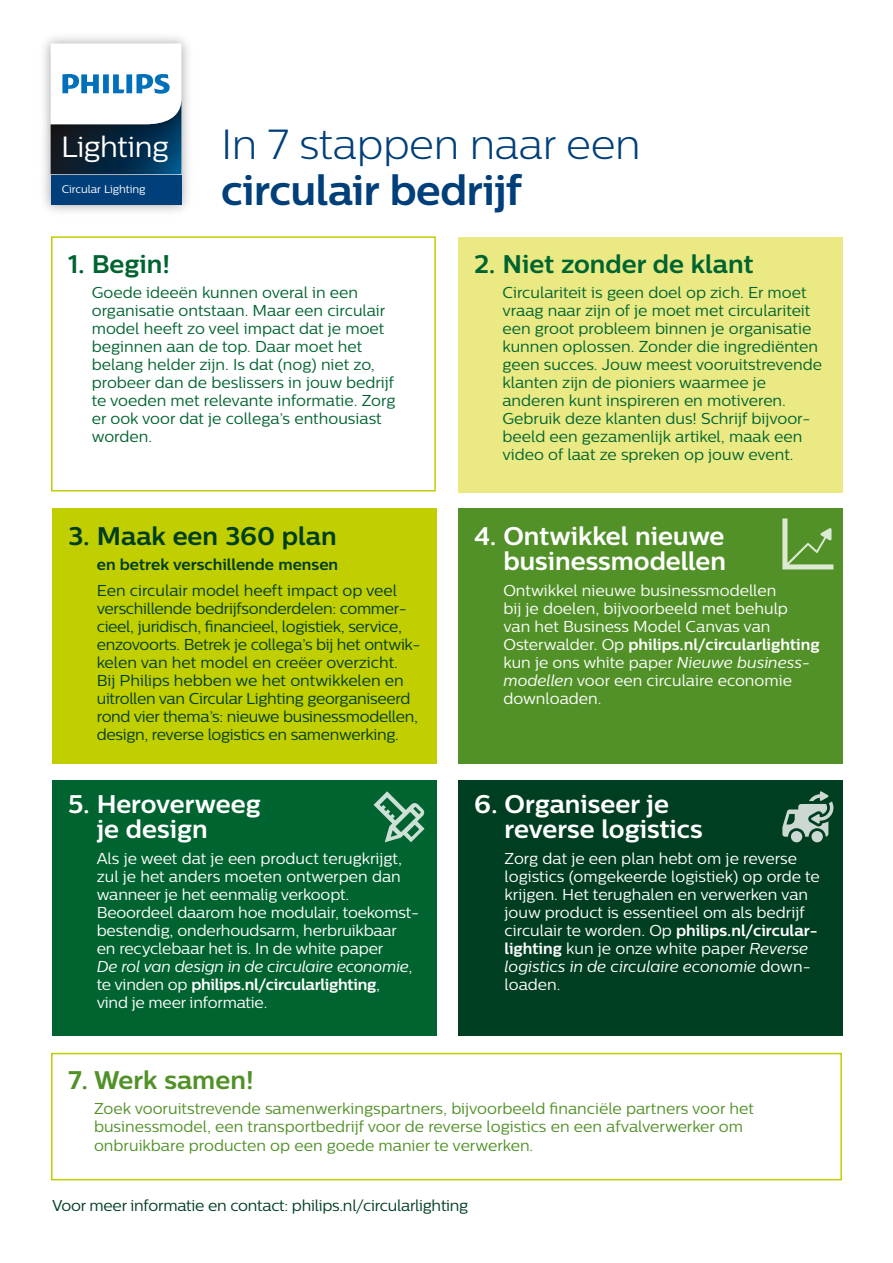
<style>
.page{position:relative;width:893px;height:1263px;background:#fff}
.page>*{position:absolute;margin:0;border:0;box-sizing:border-box;transform-origin:0 0}
.t1{font:300 42px "Centrale Sans";letter-spacing:-.01em;color:#003f79}
.t2{font:700 42px "Centrale Sans";letter-spacing:-.01em;color:#003f79}
.t3{font:29.25px "Centrale Sans";letter-spacing:-.02em;color:#fff}
.t4{font:700 25.5px/25.5px "Centrale Sans";color:#fff}
.t5{font:700 25.5px "Centrale Sans";color:#006430}
.t6{font:700 25.5px "Centrale Sans";color:#003e22}
.t7{font:700 25.5px "Centrale Sans";color:#519127}
.t8{font:15.75px/18px "Centrale Sans";color:#fff}
.t9{font:15.75px/18px "Centrale Sans";color:#006430}
.t10{font:15.75px/18px "Centrale Sans";letter-spacing:-.02em;color:#003e22}
.t11{font:15.75px/18px "Centrale Sans";color:#519127}
.t12{font:700 15.75px "Centrale Sans";color:#003e22}
.t13{font:11.1px "Centrale Sans";letter-spacing:-.01em;color:#fff}
.s1{font-style:italic}
.s2{font-weight:700}
</style>
<div class="page">
<div style="left:52px;top:508px;width:385px;height:256px;background:#c1ce00"></div>
<div style="left:52px;top:781px;width:385px;height:255px;background:#006430"></div>
<div style="left:458px;top:508px;width:385px;height:256px;background:#519127"></div>
<div style="left:458px;top:781px;width:385px;height:255px;background:#003e22"></div>
<img style="left:44px;top:140px;width:144px;height:19px">
<img style="left:43px;top:159px;width:146px;height:53px">
<div style="left:51px;top:174px;width:130px;height:31px;background:#003f79"></div>
<img style="left:44px;top:37px;width:145px;height:103px">
<svg style="left:51px;top:43px;width:130px;height:131px"></svg>
<svg style="left:374px;top:791px;width:51px;height:51px"></svg>
<svg style="left:782px;top:791px;width:51px;height:51px"></svg>
<div style="left:51px;top:236px;width:385px;height:255px;border:2px solid #c1ce00"></div>
<div style="left:51px;top:1053px;width:791px;height:127px;border:2px solid #c1ce00"></div>
<div style="left:458px;top:237px;width:385px;height:255px;background:#eae983"></div>
<svg style="left:782px;top:518px;width:51px;height:51px"></svg>
<h2 class="t3" style="left:61px;top:130px;width:109px">Lighting</h2>
<p class="t13" style="left:62px;top:182px;width:85px">Circular Lighting</p>
<h1 class="t1" style="left:221px;top:120px;width:421px">In 7 stappen naar een</h1>
<h1 class="t2" style="left:221px;top:165px;width:303px">circulair bedrijf</h1>
<h3 class="t5" style="left:68px;top:248px;width:104px">1. Begin!</h3>
<p class="t9" style="left:92px;top:283px;width:305px">Goede ideeën kunnen overal in een organisatie ontstaan. Maar een circulair model heeft zo veel impact dat je moet beginnen aan de top. Daar moet het belang helder zijn. Is dat (nog) niet zo, probeer dan de beslissers in jouw bedrijf te voeden met relevante informatie. Zorg er ook voor dat je collega’s enthousiast worden.</p>
<h3 class="t6" style="left:68px;top:520px;width:270px">3. Maak een 360 plan</h3>
<p class="t12" style="left:97px;top:555px;width:243px">en betrek verschillende mensen</p>
<p class="t10" style="left:97px;top:581px;width:325px">Een circulair model heeft impact op veel verschillende bedrijfsonderdelen: commer&shy;cieel, juridisch, financieel, logistiek, service, enzovoorts. Betrek je collega’s bij het ontwik&shy;kelen van het model en creëer overzicht.<br>Bij Philips hebben we het ontwikkelen en uitrollen van Circular Lighting georganiseerd rond vier thema’s: nieuwe businessmodellen, design, reverse logistics en samenwerking.</p>
<h3 class="t4" style="left:97px;top:790px;width:165px;text-indent:-29px">5. Heroverweeg je design</h3>
<p class="t8" style="left:97px;top:849px;width:324px">Als je weet dat je een product terugkrijgt, zul je het anders moeten ontwerpen dan wanneer je het eenmalig verkoopt.<br>Beoordeel daarom hoe modulair, toekomst&shy;bestendig, onderhoudsarm, herbruikbaar en recyclebaar het is. In de white paper<br><span class="s1">De rol van design in de circulaire economie</span>, te vinden op <span class="s2">philips.nl/circularlighting</span>,<br>vind je meer informatie.</p>
<h3 class="t5" style="left:474px;top:248px;width:281px">2. Niet zonder de klant</h3>
<p class="t9" style="left:502px;top:283px;width:321px">Circulariteit is geen doel op zich. Er moet vraag naar zijn of je moet met circulariteit een groot probleem binnen je organisatie kunnen oplossen. Zonder die ingrediënten geen succes. Jouw meest vooruitstrevende klanten zijn de pioniers waarmee je anderen kunt inspireren en motiveren.<br>Gebruik deze klanten dus! Schrijf bijvoor&shy;beeld een gezamenlijk artikel, maak een video of laat ze spreken op jouw event.</p>
<h3 class="t4" style="left:474px;top:522px;width:254px;text-align:right">4. Ontwikkel nieuwe businessmodellen</h3>
<p class="t8" style="left:503px;top:581px;width:318px">Ontwikkel nieuwe businessmodellen<br>bij je doelen, bijvoorbeeld met behulp<br>van het Business Model Canvas van Osterwalder. Op <span class="s2">philips.nl/circularlighting </span>kun je ons white paper <span class="s1">Nieuwe business&shy;modellen</span> voor een circulaire economie downloaden.</p>
<h3 class="t4" style="left:505px;top:790px;width:199px;text-indent:-30px">6. Organiseer je reverse logistics</h3>
<p class="t8" style="left:505px;top:849px;width:317px">Zorg dat je een plan hebt om je reverse logistics (omgekeerde logistiek) op orde te krijgen. Het terughalen en verwerken van jouw product is essentieel om als bedrijf circulair te worden. Op <span class="s2">philips.nl/circular&shy;lighting</span> kun je onze white paper <span class="s1">Reverse logistics in de circulaire economie</span> down&shy;loaden.</p>
<h3 class="t7" style="left:68px;top:1064px;width:187px">7. Werk samen!</h3>
<p class="t11" style="left:94px;top:1100px;width:661px">Zoek vooruitstrevende samenwerkingspartners, bijvoorbeeld financiële partners voor het businessmodel, een transportbedrijf voor de reverse logistics en een afvalverwerker om onbruikbare producten op een goede manier te verwerken.</p>
<p class="t10" style="left:52px;top:1196px;width:418px">Voor meer informatie en contact: philips.nl/circularlighting</p>
</div>
